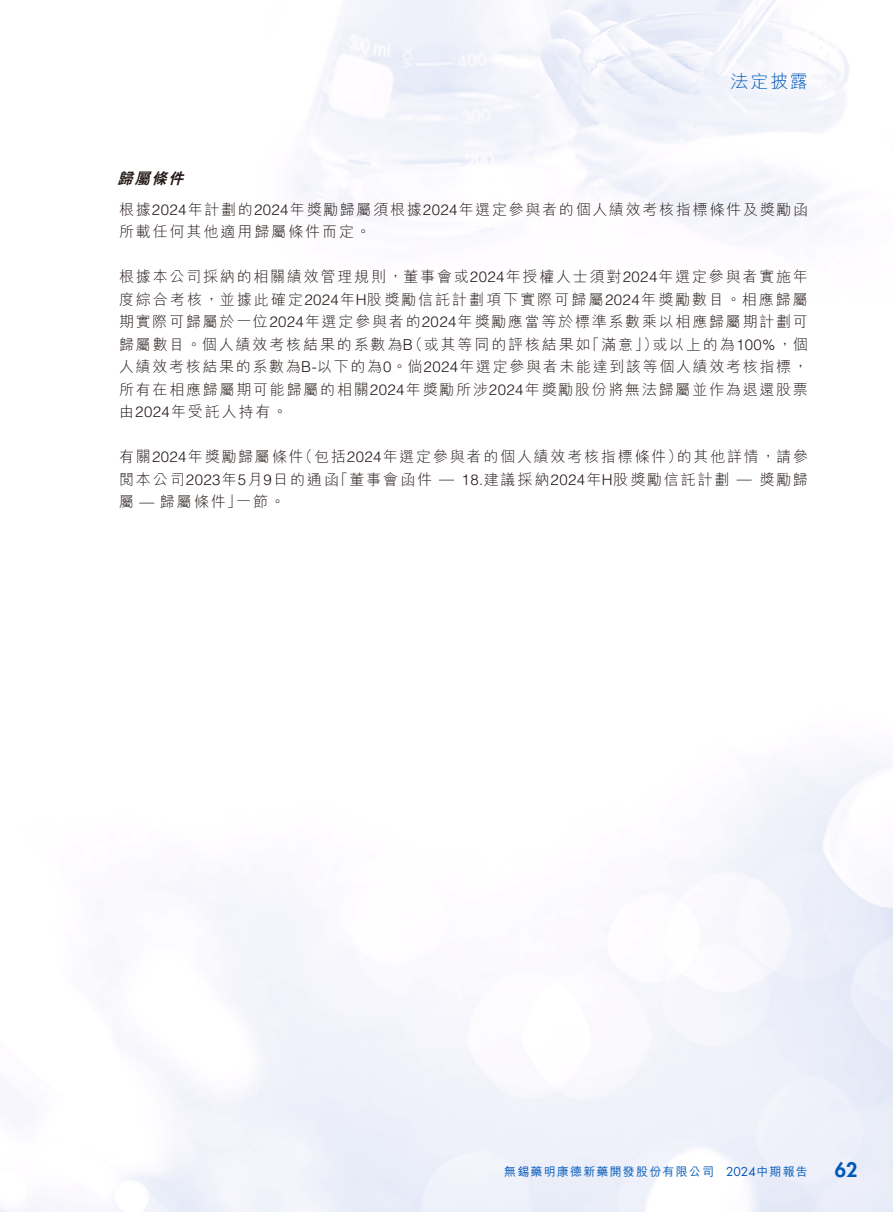
<style>
.page{position:relative;width:893px;height:1212px;background:#fff}
.page>*{position:absolute;margin:0;border:0;box-sizing:border-box;transform-origin:0 0}
.t1{font:800 19.5px "Futura Std";color:#0058b8}
.t2{font:300 18px "M Hei HK";color:#0058b8}
.t3{font:300 15px/22.5px "M Hei HK";letter-spacing:.12em;color:#231916}
.t4{font:italic 800 15px "C Hei 2 HK";color:#231916}
.t5{font:300 15px "Helvetica LT Std";color:#231916}
.t6{font:500 12px "M Hei HK";letter-spacing:.1em;color:#0058b8}
.t7{font:12px "Futura Std";color:#0058b8}
.s1{font-family:"Helvetica LT Std"}
.s2{font-family:"M Hei HK";font-weight:500}
</style>
<div class="page">
<p class="t2" style="left:730px;top:73px;width:79px">法定披露</p>
<p class="t4" style="left:118px;top:170px;width:71px">歸屬條件</p>
<p class="t3" style="left:119px;top:198px;width:690px">根據<span class="s1">2024</span>年計劃的<span class="s1">2024</span>年獎勵歸屬須根據<span class="s1">2024</span>年選定參與者的個人績效考核指標條件及獎勵函所載任何其他適用歸屬條件而定。</p>
<p class="t3" style="left:119px;top:265px;width:690px;text-align:right">根據本公司採納的相關績效管理規則，董事會或<span class="s1">2024</span>年授權人士須對<span class="s1">2024</span>年選定參與者實施年度綜合考核，並據此確定<span class="s1">2024</span>年<span class="s1">H</span>股獎勵信託計劃項下實際可歸屬<span class="s1">2024</span>年獎勵數目。相應歸屬期實際可歸屬於一位<span class="s1">2024</span>年選定參與者的<span class="s1">2024</span>年獎勵應當等於標準系數乘以相應歸屬期計劃可或以上的為<span class="s1">100%</span>，個</p>
<p class="t3" style="left:408px;top:333px;width:184px">（或其等同的評核結果如</p>
<p class="t3" style="left:585px;top:333px;width:75px">「滿意」）</p>
<p class="t3" style="left:119px;top:333px;width:690px">歸屬數目。個人績效考核結果的系數為<span class="s1">B<br></span>人績效考核結果的系數為<span class="s1">B-</span>以下的為 。<span class="s1">0</span> 倘<span class="s1">2024</span>年選定參與者未能達到該等個人績效考核指標，所有在相應歸屬期可能歸屬的相關<span class="s1">2024</span>年獎勵所涉<span class="s1">2024</span>年獎勵股份將無法歸屬並作為退還股票由<span class="s1">2024</span>年受託人持有。</p>
<p class="t3" style="left:677px;top:445px;width:133px">的其他詳情，請參</p>
<p class="t3" style="left:298px;top:445px;width:386px">（包括<span class="s1">2024</span>年選定參與者的個人績效考核指標條件）</p>
<p class="t3" style="left:119px;top:445px;width:186px">有關<span class="s1">2024</span>年獎勵歸屬條件</p>
<p class="t3" style="left:333px;top:468px;width:100px">「董事會函件</p>
<p class="t3" style="left:236px;top:468px;width:104px;text-indent:-117px">閱本公司<span class="s1">2023</span>年<span class="s1">5</span>月<span class="s1">9</span>日的通函一節。</p>
<p class="t3" style="left:119px;top:490px;width:124px">屬 <span class="s1">—</span> 歸屬條件」</p>
<p class="t5" style="left:439px;top:469px;width:16px">—</p>
<p class="t3" style="left:462px;top:468px;width:269px"><span class="s1">18.</span>建議採納<span class="s1">2024</span>年<span class="s1">H</span>股獎勵信託計劃</p>
<p class="t5" style="left:737px;top:469px;width:16px">—</p>
<p class="t3" style="left:759px;top:468px;width:50px">獎勵歸</p>
<p class="t6" style="left:504px;top:1163px;width:212px">無錫藥明康德新藥開發股份有限公司</p>
<p class="t7" style="left:726px;top:1164px;width:83px">2024<span class="s2">中期報告</span></p>
<h1 class="t1" style="left:835px;top:1157px;width:24px">62</h1>
</div>
